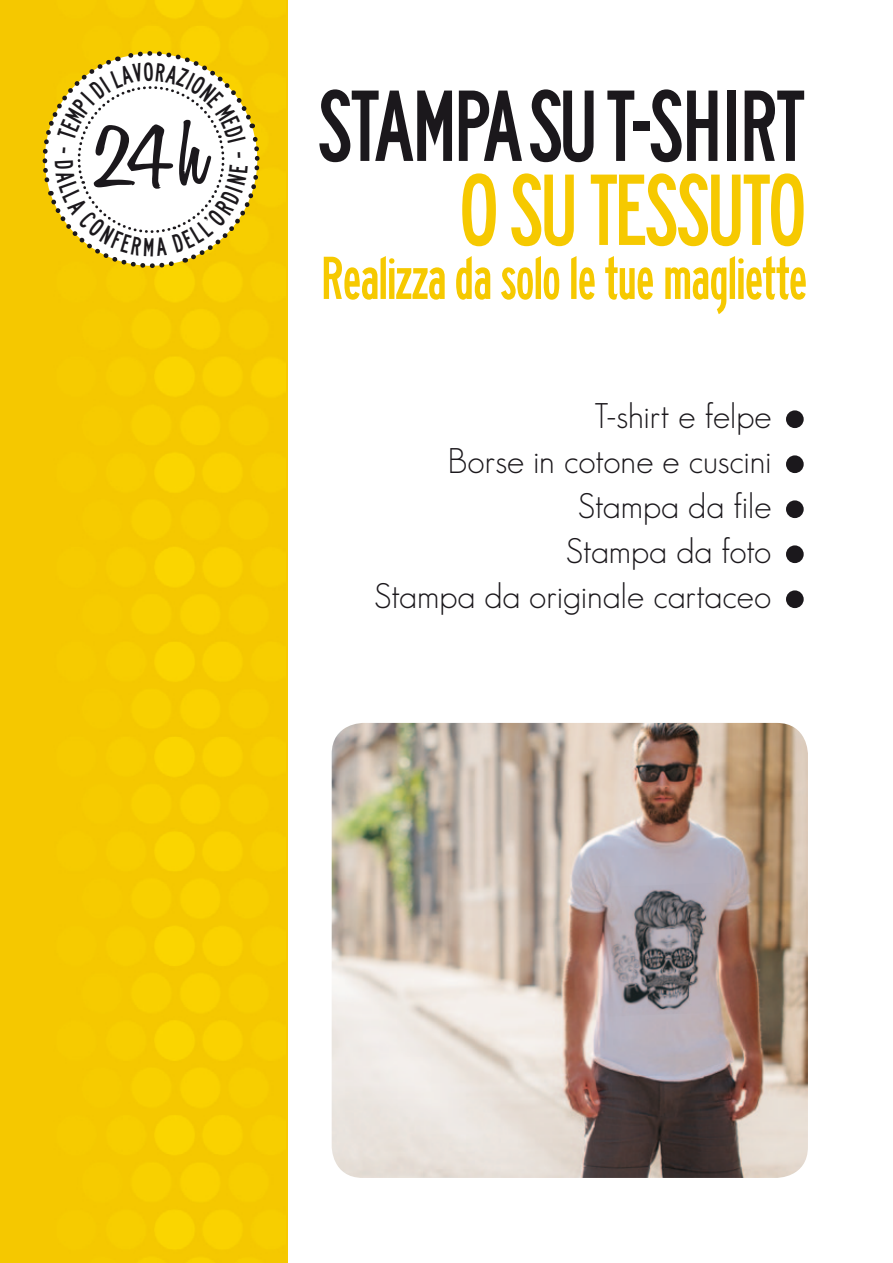
<style>
.page{position:relative;width:893px;height:1263px;background:#fff}
.page>*{position:absolute;margin:0;border:0;box-sizing:border-box;transform-origin:0 0}
.t1{font:105px "highwaygothiccondesed";letter-spacing:-.035em;color:#1b181c}
.t2{font:105px "highwaygothiccondesed";letter-spacing:.02em;color:#f6c900}
.t3{font:600 95.1px "Honey Script";color:#1b181c;scale:1.11 1}
.t4{font:63px "highwaygothiccondesed";letter-spacing:-.03em;color:#f6c900}
.t5{font:300 34.8px/45px "Geosans";letter-spacing:-.005em;color:#1b181c;text-align:right}
</style>
<div class="page">
<img style="left:0;top:0;width:286px;height:1263px">
<img style="left:332px;top:723px;width:476px;height:455px">
<div style="left:786px;top:410px;width:18px;height:18px;background:#1b181c;border-radius:50%"></div>
<div style="left:786px;top:455px;width:18px;height:18px;background:#1b181c;border-radius:50%"></div>
<div style="left:786px;top:500px;width:18px;height:18px;background:#1b181c;border-radius:50%"></div>
<div style="left:786px;top:545px;width:18px;height:18px;background:#1b181c;border-radius:50%"></div>
<div style="left:786px;top:590px;width:18px;height:18px;background:#1b181c;border-radius:50%"></div>
<img style="left:609px;top:883px;width:107px;height:133px">
<div style="left:32px;top:40px;width:238px;height:239px;background:#f6cb00"></div>
<svg style="left:34px;top:43px;width:234px;height:233px"></svg>
<h2 class="t3" style="left:95px;top:97px;width:101px">24h</h2>
<h1 class="t1" style="left:316px;top:70px;width:493px">STAMPA su T-SHIRT</h1>
<h1 class="t2" style="left:458px;top:154px;width:314px">osu tessutO</h1>
<h3 class="t4" style="left:320px;top:244px;width:489px">Realizza da solo le tue magliette</h3>
<p class="t5" style="left:374px;top:394px;width:399px">T-shirt e felpe<br>Borse in cotone e cuscini<br>Stampa da file<br>Stampa da foto<br>Stampa da originale cartaceo</p>
</div>
